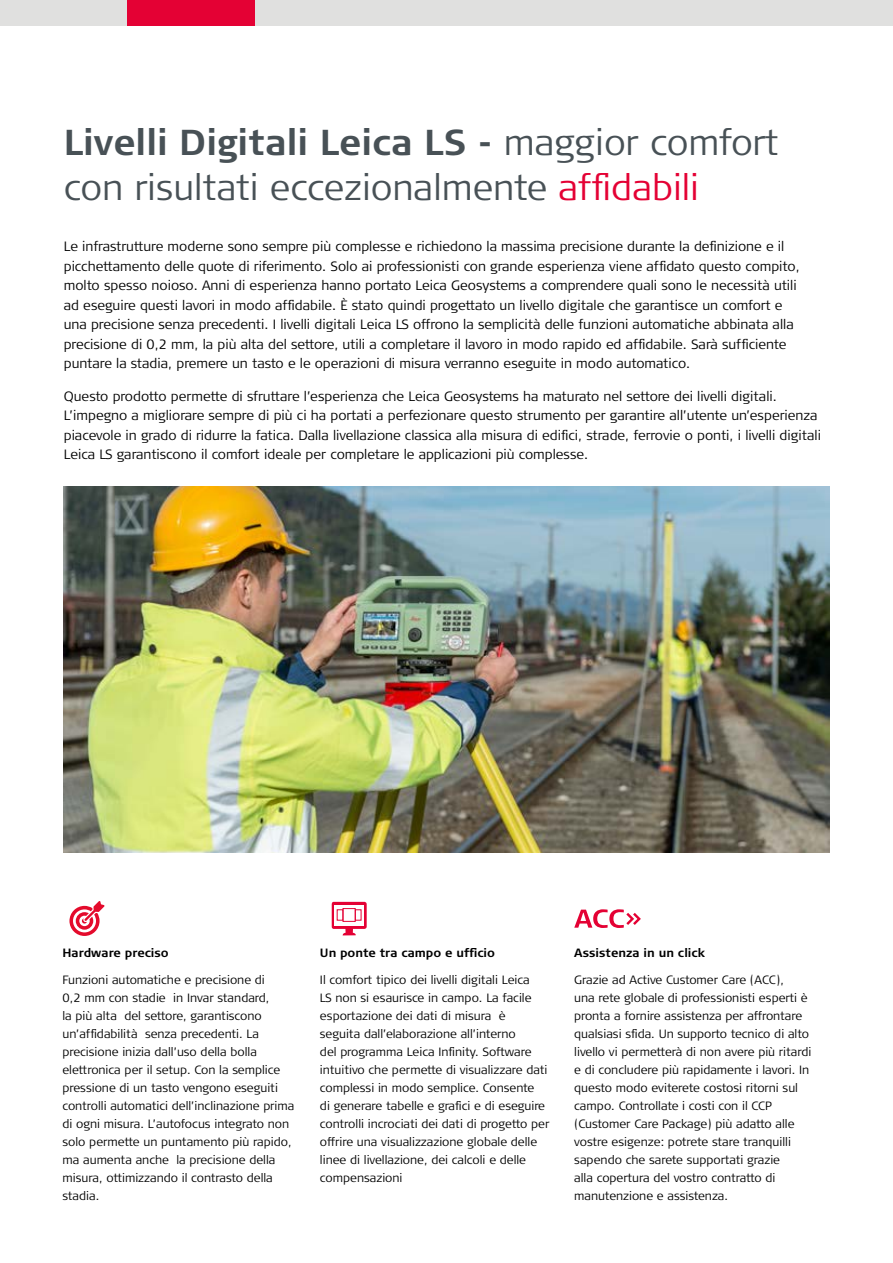
<style>
.page{position:relative;width:893px;height:1263px;background:#fff}
.page>*{position:absolute;margin:0;border:0;box-sizing:border-box;transform-origin:0 0}
.t1{font:300 36px/45px "Signa Column";color:#485156}
.t2{font:300 13.5px/19.5px "Signa Column";color:#000}
.t3{font:300 12px/18px "Signa Column";color:#000}
.t4{font:700 12px "Signa Column";color:#000}
.s1{font-weight:700}
.s2{color:#e40134}
</style>
<div class="page">
<img style="left:64px;top:486px;width:765px;height:366px">
<div style="left:0;top:0;width:893px;height:26px;background:#e0e0df"></div>
<div style="left:128px;top:0;width:127px;height:26px;background:#e40134"></div>
<svg style="left:574px;top:909px;width:67px;height:19px"></svg>
<svg style="left:332px;top:902px;width:35px;height:33px"></svg>
<div style="left:335px;top:905px;width:29px;height:21px;background:#fff"></div>
<div style="left:342px;top:908px;width:14px;height:14px;border:1px solid #e40134"></div>
<div style="left:337px;top:909px;width:6px;height:12px;border:1px solid #e40134"></div>
<div style="left:355px;top:909px;width:7px;height:12px;border:1px solid #e40134"></div>
<svg style="left:69px;top:901px;width:35px;height:35px"></svg>
<h1 class="t1" style="left:64px;top:120px;width:716px"><span class="s1">Livelli Digitali Leica LS -</span> maggior comfort con risultati eccezionalmente <span class="s2">affidabili</span></h1>
<p class="t2" style="left:64px;top:237px;width:737px">Le infrastrutture moderne sono sempre più complesse e richiedono la massima precisione durante la definizione e il picchettamento delle quote di riferimento. Solo ai professionisti con grande esperienza viene affidato questo compito, molto spesso noioso. Anni di esperienza hanno portato Leica Geosystems a comprendere quali sono le necessità utili ad eseguire questi lavori in modo affidabile. È stato quindi progettato un livello digitale che garantisce un comfort e una precisione senza precedenti. I livelli digitali Leica LS offrono la semplicità delle funzioni automatiche abbinata alla precisione di 0,2 mm, la più alta del settore, utili a completare il lavoro in modo rapido ed affidabile. Sarà sufficiente puntare la stadia, premere un tasto e le operazioni di misura verranno eseguite in modo automatico.</p>
<p class="t2" style="left:64px;top:386px;width:759px">Questo prodotto permette di sfruttare l’esperienza che Leica Geosystems ha maturato nel settore dei livelli digitali.<br>L’impegno a migliorare sempre di più ci ha portati a perfezionare questo strumento per garantire all’utente un’esperienza piacevole in grado di ridurre la fatica. Dalla livellazione classica alla misura di edifici, strade, ferrovie o ponti, i livelli digitali Leica LS garantiscono il comfort ideale per completare le applicazioni più complesse.</p>
<p class="t4" style="left:63px;top:945px;width:108px">Hardware preciso</p>
<p class="t3" style="left:63px;top:971px;width:233px">Funzioni automatiche e precisione di<br>0,2 mm con stadie in Invar standard,<br>la più alta del settore, garantiscono un’affidabilità senza precedenti. La precisione inizia dall’uso della bolla elettronica per il setup. Con la semplice pressione di un tasto vengono eseguiti controlli automatici dell’inclinazione prima di ogni misura. L’autofocus integrato non solo permette un puntamento più rapido, ma aumenta anche la precisione della misura, ottimizzando il contrasto della stadia.</p>
<p class="t4" style="left:320px;top:945px;width:177px">Un ponte tra campo e ufficio</p>
<p class="t3" style="left:320px;top:971px;width:231px">Il comfort tipico dei livelli digitali Leica<br>LS non si esaurisce in campo. La facile esportazione dei dati di misura è<br>seguita dall’elaborazione all’interno<br>del programma Leica Infinity. Software intuitivo che permette di visualizzare dati complessi in modo semplice. Consente<br>di generare tabelle e grafici e di eseguire controlli incrociati dei dati di progetto per offrire una visualizzazione globale delle linee di livellazione, dei calcoli e delle compensazioni</p>
<p class="t4" style="left:574px;top:945px;width:132px">Assistenza in un click</p>
<p class="t3" style="left:574px;top:971px;width:239px">Grazie ad Active Customer Care (ACC),<br>una rete globale di professionisti esperti è pronta a fornire assistenza per affrontare qualsiasi sfida. Un supporto tecnico di alto livello vi permetterà di non avere più ritardi e di concludere più rapidamente i lavori. In questo modo eviterete costosi ritorni sul campo. Controllate i costi con il CCP (Customer Care Package) più adatto alle vostre esigenze: potrete stare tranquilli sapendo che sarete supportati grazie<br>alla copertura del vostro contratto di manutenzione e assistenza.</p>
</div>
